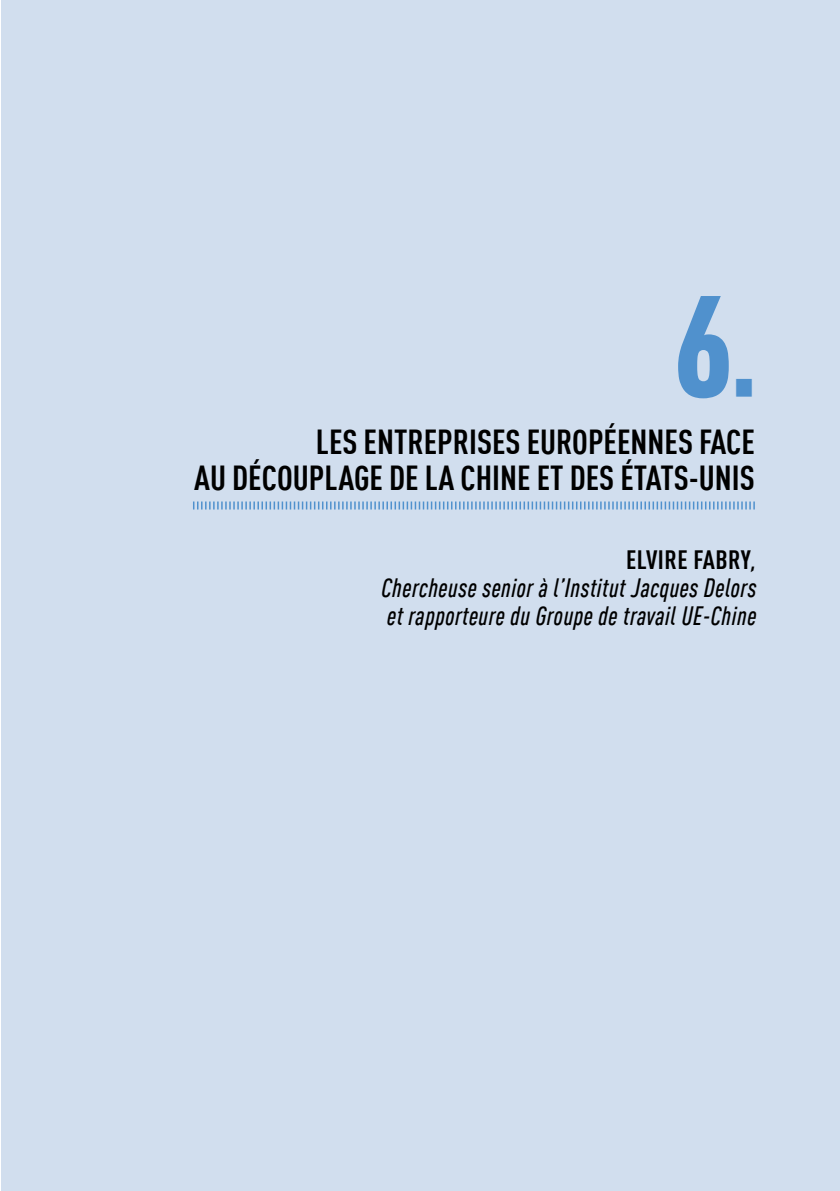
<style>
.page{position:relative;width:840px;height:1191px;background:#fff}
.page>*{position:absolute;margin:0;border:0;box-sizing:border-box;transform-origin:0 0}
.t1{font:900 condensed 142px "DIN Offc Pro";color:#5091cd}
.t2{font:35.6px "DejaVu Serif Condensed";color:#5091cd}
.t3{font:700 condensed 34px/36px "DIN Offc Pro";color:#000;text-align:right}
.t4{font:italic 500 condensed 26px/28px "DIN Offc Pro";letter-spacing:.02em;color:#000;text-align:justify}
.s1{font-weight:700;font-style:normal}
</style>
<div class="page">
<div style="left:1px;top:0;width:838px;height:1191px;background:#d1deee"></div>
<svg style="left:193px;top:501px;width:561px;height:8px"></svg>
<h1 class="t1" style="left:673px;top:236px;width:62px">6</h1>
<h2 class="t2" style="left:733px;top:353px;width:23px">▪</h2>
<h3 class="t3" style="left:194px;top:420px;width:562px">LES ENTREPRISES EUROPÉENNES FACE<br>AU DÉCOUPLAGE DE LA CHINE ET DES ÉTATS-UNIS</h3>
<p class="t4" style="left:381px;top:543px;width:376px;text-indent:245px"><span class="s1">ELVIRE FABRY</span>, Chercheuse senior à l’Institut Jacques Delors et rapporteure du Groupe de travail UE-Chine</p>
</div>
